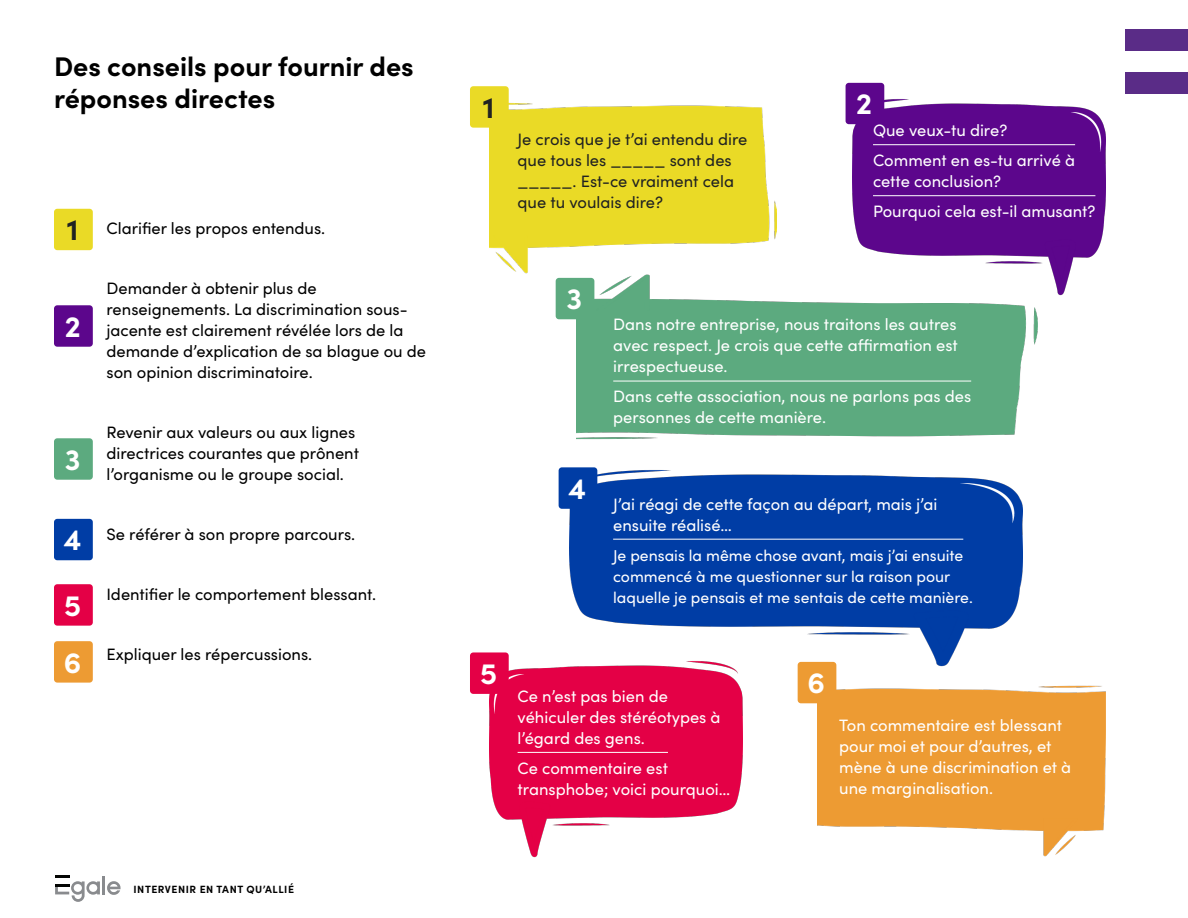
<style>
.page{position:relative;width:1188px;height:918px;background:#fff}
.page>*{position:absolute;margin:0;border:0;box-sizing:border-box;transform-origin:0 0}
.t1{font:700 29.7px "Sofia Pro";color:#fff}
.t2{font:700 29.7px "Sofia Pro";color:#202222}
.Subheading{font:700 27px/32.4px "Sofia Pro";color:#000}
.Body{font:16.5px/21px "Sofia Pro";color:#000}
.Body-2{font:16.5px/21px "Sofia Pro";color:#fff}
.lined{font:16.5px/21px "Sofia Pro";color:#fff}
.Body-3{font:16.5px/21px "Sofia Pro";color:#202222}
.lined-2{font:15.75px/21px "Sofia Pro";color:#fff}
.t3{font:700 10.5px "Sofia Pro";letter-spacing:.05em;color:#000}
</style>
<div class="page">
<hr style="left:102px;top:876px;width:3px;height:18px;background:#898b8e">
<svg style="left:107px;top:881px;width:14px;height:14px"></svg>
<svg style="left:55px;top:876px;width:45px;height:26px"></svg>
<div style="left:1125px;top:29px;width:63px;height:21px;background:#5a2c87"></div>
<div style="left:1125px;top:72px;width:63px;height:21px;background:#5a2c87"></div>
<img style="left:489px;top:86px;width:288px;height:192px">
<img style="left:817px;top:685px;width:288px;height:172px">
<img style="left:577px;top:269px;width:460px;height:162px">
<img style="left:852px;top:82px;width:254px;height:251px">
<img style="left:489px;top:666px;width:254px;height:192px">
<img style="left:569px;top:431px;width:454px;height:273px">
<div style="left:470px;top:86px;width:39px;height:42px;background:#eada26;border-radius:3px"></div>
<div style="left:846px;top:83px;width:38px;height:41px;background:#5c068c;border-radius:3px"></div>
<div style="left:556px;top:278px;width:38px;height:41px;background:#5caa7f;border-radius:3px"></div>
<div style="left:559px;top:467px;width:38px;height:42px;background:#003da5;border-radius:3px"></div>
<div style="left:470px;top:652px;width:39px;height:42px;background:#e40046;border-radius:3px"></div>
<div style="left:798px;top:662px;width:38px;height:41px;background:#ed9b33;border-radius:3px"></div>
<hr style="left:613px;top:381px;width:358px;height:1px;background:#fff">
<hr style="left:873px;top:144px;width:202px;height:1px;background:#fff">
<hr style="left:873px;top:195px;width:222px;height:1px;background:#fff">
<hr style="left:518px;top:752px;width:150px;height:1px;background:#fff">
<hr style="left:613px;top:539px;width:350px;height:1px;background:#fff">
<div style="left:54px;top:209px;width:39px;height:41px;background:#eada26;border-radius:3px"></div>
<div style="left:54px;top:305px;width:39px;height:42px;background:#5c068c;border-radius:3px"></div>
<div style="left:54px;top:438px;width:39px;height:42px;background:#5caa7f;border-radius:3px"></div>
<div style="left:54px;top:519px;width:39px;height:41px;background:#003da5;border-radius:3px"></div>
<div style="left:54px;top:584px;width:39px;height:42px;background:#e40046;border-radius:3px"></div>
<div style="left:54px;top:641px;width:39px;height:42px;background:#ed9b33;border-radius:3px"></div>
<p class="Subheading" style="left:54px;top:48px;width:361px">Des conseils pour fournir des réponses directes</p>
<p class="t2" style="left:67px;top:207px;width:13px">1</p>
<p class="t1" style="left:65px;top:303px;width:18px">2</p>
<p class="t1" style="left:65px;top:436px;width:17px">3</p>
<p class="t1" style="left:64px;top:517px;width:19px">4</p>
<p class="t1" style="left:64px;top:582px;width:19px">5</p>
<p class="t1" style="left:64px;top:639px;width:19px">6</p>
<p class="Body" style="left:107px;top:217px;width:220px">Clarifier les propos entendus.</p>
<p class="Body" style="left:107px;top:277px;width:321px">Demander à obtenir plus de renseignements. La discrimination sous&shy;jacente est clairement révélée lors de la demande d’explication de sa blague ou de son opinion discriminatoire.</p>
<p class="Body" style="left:107px;top:421px;width:254px">Revenir aux valeurs ou aux lignes directrices courantes que prônent l’organisme ou le groupe social.</p>
<p class="Body" style="left:107px;top:523px;width:250px">Se référer à son propre parcours.</p>
<p class="Body" style="left:107px;top:583px;width:271px">Identifier le comportement blessant.</p>
<p class="Body" style="left:107px;top:643px;width:207px">Expliquer les répercussions.</p>
<p class="t3" style="left:134px;top:881px;width:162px">INTERVENIR EN TANT QU’ALLIÉ</p>
<p class="t2" style="left:483px;top:84px;width:13px">1</p>
<p class="t1" style="left:856px;top:81px;width:18px">2</p>
<p class="Body-3" style="left:518px;top:128px;width:231px">Je crois que je t’ai entendu dire que tous les _____ sont des _____. Est-ce vraiment cela que tu voulais dire?</p>
<p class="t1" style="left:567px;top:276px;width:17px">3</p>
<p class="Body-2" style="left:873px;top:119px;width:136px">Que veux-tu dire?</p>
<p class="lined" style="left:873px;top:149px;width:204px">Comment en es-tu arrivé à cette conclusion?</p>
<p class="lined" style="left:873px;top:200px;width:224px">Pourquoi cela est-il amusant?</p>
<p class="t1" style="left:568px;top:465px;width:19px">4</p>
<p class="Body-2" style="left:613px;top:313px;width:346px;text-align:justify">Dans notre entreprise, nous traitons les autres avec respect. Je crois que cette affirmation est irrespectueuse.</p>
<p class="lined" style="left:613px;top:385px;width:359px">Dans cette association, nous ne parlons pas des personnes de cette manière.</p>
<p class="Body-2" style="left:613px;top:492px;width:326px">J’ai réagi de cette façon au départ, mais j’ai ensuite réalisé…</p>
<p class="lined-2" style="left:613px;top:544px;width:361px">Je pensais la même chose avant, mais j’ai ensuite commencé à me questionner sur la raison pour laquelle je pensais et me sentais de cette manière.</p>
<p class="t1" style="left:480px;top:651px;width:19px">5</p>
<p class="t1" style="left:808px;top:660px;width:19px">6</p>
<p class="Body-2" style="left:518px;top:685px;width:205px">Ce n’est pas bien de véhiculer des stéréotypes à l’égard des gens.</p>
<p class="lined" style="left:518px;top:757px;width:214px">Ce commentaire est transphobe; voici pourquoi…</p>
<p class="Body-2" style="left:839px;top:714px;width:234px">Ton commentaire est blessant pour moi et pour d’autres, et mène à une discrimination et à une marginalisation.</p>
</div>
